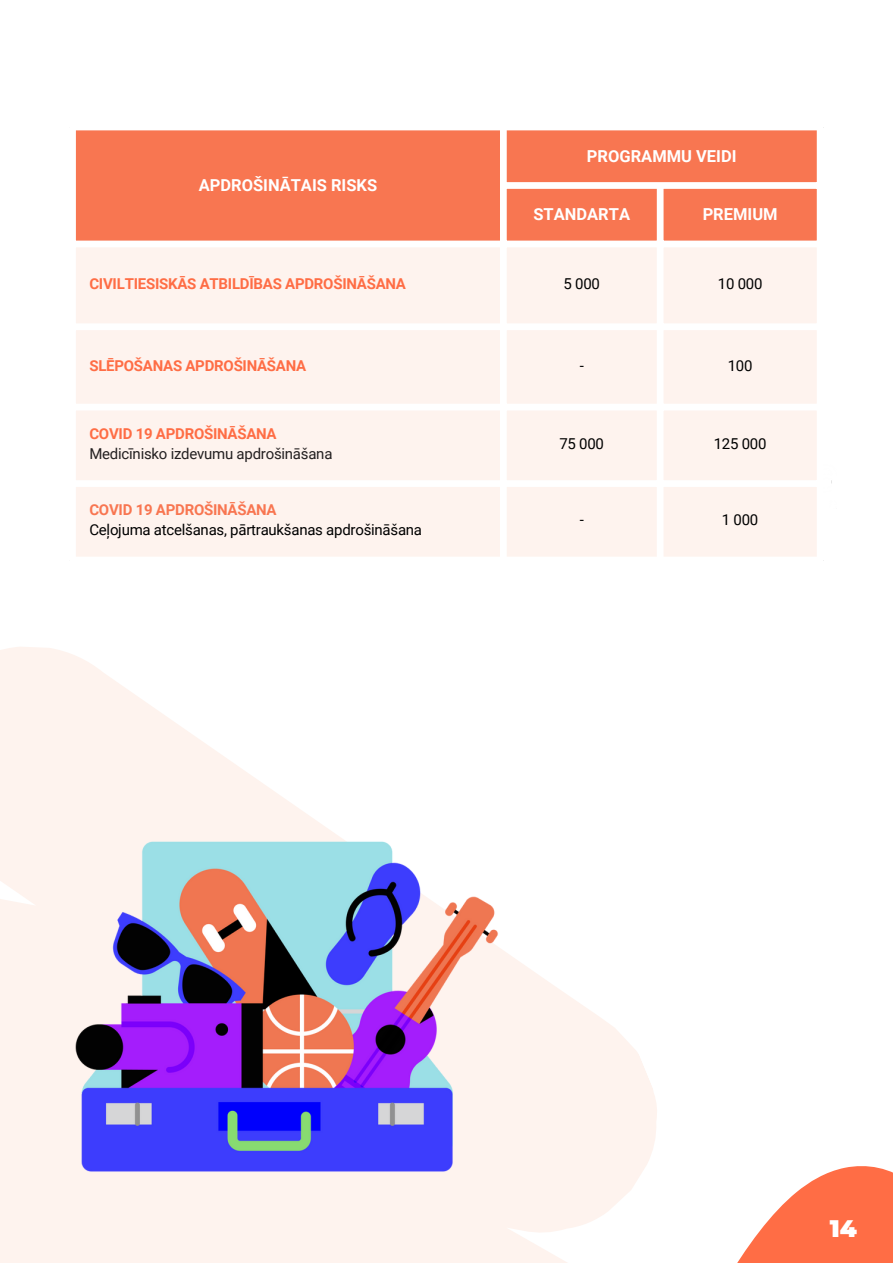
<style>
.page{position:relative;width:893px;height:1264px;background:#fff}
.page>*{position:absolute;margin:0;border:0;box-sizing:border-box;transform-origin:0 0}
.t1{font:900 24px "Montserrat";color:#fff}
.t2{font:700 16.5px "Roboto";color:#fff}
.t3{font:700 15px "Roboto";letter-spacing:-.015em;color:#ff6d45}
.t4{font:15px "Roboto";letter-spacing:-.015em;color:#000}
.t5{font:15px "Roboto";letter-spacing:-.015em;color:#231f20}
.t6{font:700 15px "Roboto";letter-spacing:-.015em;color:#f87651}
</style>
<div class="page">
<svg style="left:738px;top:1166px;width:154px;height:96px"></svg>
<div style="left:76px;top:130px;width:740px;height:110px;background:#f87651"></div>
<div style="left:76px;top:247px;width:740px;height:309px;background:#fef3ee"></div>
<div style="left:500px;top:130px;width:6px;height:426px;background:#fff"></div>
<div style="left:656px;top:189px;width:7px;height:367px;background:#fff"></div>
<div style="left:500px;top:182px;width:323px;height:7px;background:#fff"></div>
<div style="left:69px;top:323px;width:754px;height:7px;background:#fff"></div>
<div style="left:69px;top:404px;width:754px;height:6px;background:#fff"></div>
<div style="left:69px;top:480px;width:754px;height:7px;background:#fff"></div>
<svg style="left:0;top:647px;width:657px;height:615px"></svg>
<img style="left:0;top:805px;width:578px;height:402px">
<p class="t2" style="left:199px;top:176px;width:180px">APDROŠINĀTAIS RISKS</p>
<p class="t2" style="left:587px;top:147px;width:151px">PROGRAMMU VEIDI</p>
<p class="t2" style="left:533px;top:205px;width:98px">STANDARTA</p>
<p class="t2" style="left:702px;top:205px;width:76px">PREMIUM</p>
<p class="t3" style="left:89px;top:275px;width:318px">CIVILTIESISKĀS ATBILDĪBAS APDROŠINĀŠANA</p>
<p class="t4" style="left:563px;top:275px;width:38px">5 000</p>
<p class="t4" style="left:717px;top:275px;width:46px">10 000</p>
<p class="t3" style="left:89px;top:357px;width:218px">SLĒPOŠANAS APDROŠINĀŠANA</p>
<p class="t4" style="left:579px;top:357px;width:6px">-</p>
<p class="t4" style="left:727px;top:357px;width:26px">100</p>
<p class="t3" style="left:89px;top:424px;width:189px">COVID 19 APDROŠINĀŠANA</p>
<p class="t5" style="left:89px;top:445px;width:244px">Medicīnisko izdevumu apdrošināšana</p>
<p class="t6" style="left:89px;top:501px;width:189px">COVID 19 APDROŠINĀŠANA</p>
<p class="t4" style="left:89px;top:521px;width:334px">Ceļojuma atcelšanas, pārtraukšanas apdrošināšana</p>
<p class="t4" style="left:559px;top:435px;width:46px">75 000</p>
<p class="t4" style="left:713px;top:435px;width:54px">125 000</p>
<p class="t4" style="left:579px;top:511px;width:6px">-</p>
<p class="t4" style="left:721px;top:511px;width:38px">1 000</p>
<p class="t1" style="left:831px;top:1213px;width:18px">0</p>
<p class="t1" style="left:821px;top:1213px;width:37px">114</p>
</div>
